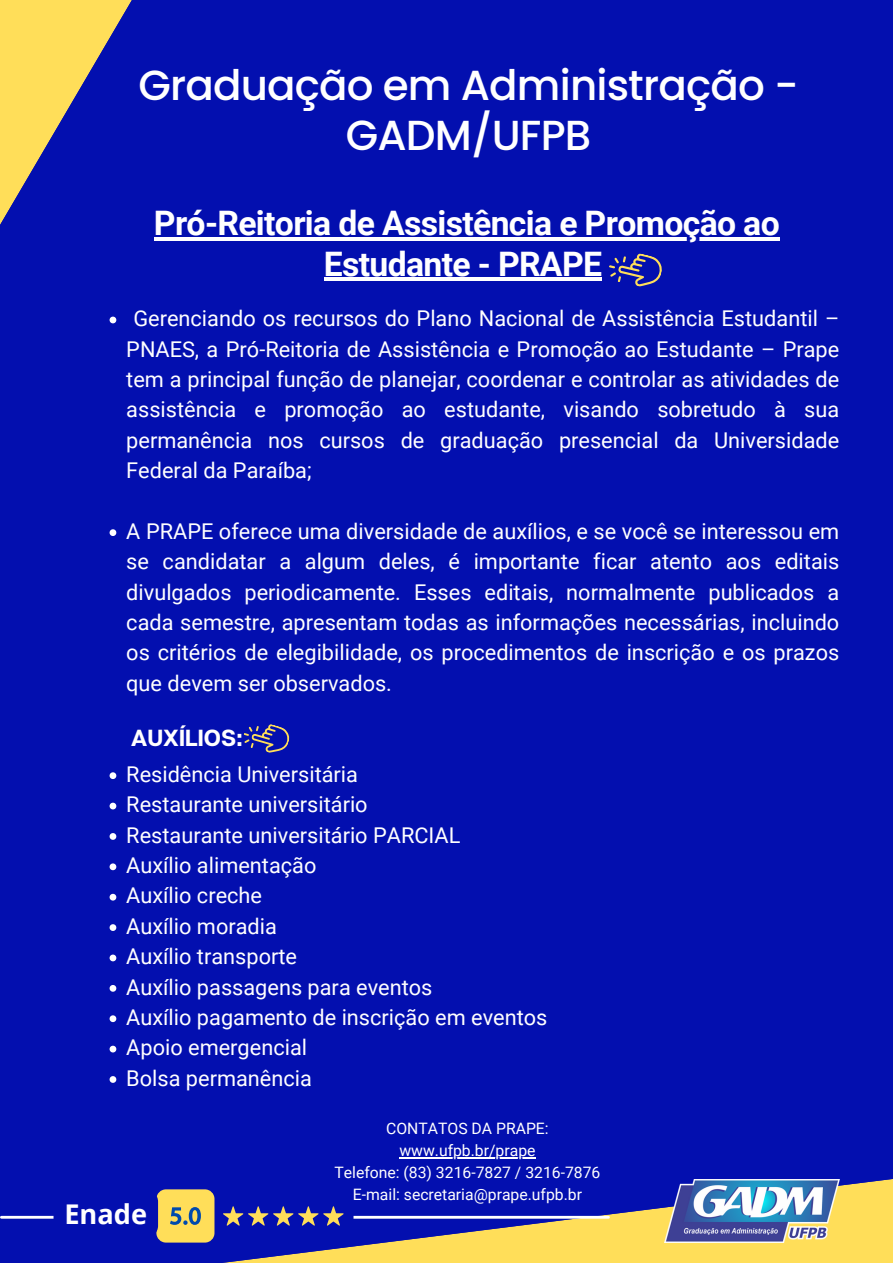
<style>
.page{position:relative;width:893px;height:1263px;background:#030faf}
.page>*{position:absolute;margin:0;border:0;box-sizing:border-box;transform-origin:0 0}
.t1{font:500 42px/50.1px "Poppins";letter-spacing:-.02em;color:#fff;text-align:center}
.t2{font:700 33.75px/40.5px "Roboto";letter-spacing:-.02em;color:#fff;text-align:center}
.t3{font:700 27.15px "Open Sans";color:#fff}
.t4{font:700 23.25px "Articulat CF";color:#fff}
.t5{font:21.75px/30.4px "Roboto";color:#fff;text-align:justify}
.t6{font:15.75px "Roboto";color:#fff}
</style>
<div class="page">
<svg style="left:156px;top:1157px;width:737px;height:106px"></svg>
<svg style="left:0;top:0;width:132px;height:225px"></svg>
<img style="left:665px;top:1180px;width:174px;height:63px">
<hr style="left:1px;top:1216px;width:607px;height:3px;background:#fff">
<div style="left:145px;top:1197px;width:208px;height:38px;background:#030faf;border-radius:10px"></div>
<div style="left:156px;top:1189px;width:58px;height:53px;background:#ffde59;border-radius:10px"></div>
<svg style="left:223px;top:1206px;width:121px;height:20px"></svg>
<svg style="left:170px;top:1207px;width:31px;height:18px"></svg>
<hr style="left:154px;top:237px;width:625px;height:4px;background:#fff">
<hr style="left:324px;top:278px;width:277px;height:3px;background:#fff">
<svg style="left:110px;top:317px;width:6px;height:6px"></svg>
<svg style="left:110px;top:529px;width:6px;height:7px"></svg>
<svg style="left:110px;top:772px;width:6px;height:7px"></svg>
<svg style="left:110px;top:803px;width:6px;height:6px"></svg>
<svg style="left:110px;top:833px;width:6px;height:7px"></svg>
<svg style="left:110px;top:863px;width:6px;height:7px"></svg>
<svg style="left:110px;top:894px;width:6px;height:6px"></svg>
<svg style="left:110px;top:924px;width:6px;height:7px"></svg>
<svg style="left:110px;top:954px;width:6px;height:7px"></svg>
<svg style="left:110px;top:985px;width:6px;height:7px"></svg>
<svg style="left:110px;top:1015px;width:6px;height:7px"></svg>
<svg style="left:110px;top:1046px;width:6px;height:6px"></svg>
<svg style="left:110px;top:1076px;width:6px;height:7px"></svg>
<svg style="left:609px;top:253px;width:53px;height:34px"></svg>
<svg style="left:244px;top:724px;width:46px;height:29px"></svg>
<div style="left:54px;top:1190px;width:104px;height:48px;background:#030faf;border-radius:12px"></div>
<hr style="left:399px;top:1157px;width:136px;height:1px;background:#fff">
<p class="t1" style="left:139px;top:60px;width:661px">Graduação em Administração -<br>GADM/UFPB</p>
<p class="t2" style="left:154px;top:203px;width:627px">Pró-Reitoria de Assistência e Promoção ao<br>Estudante - PRAPE</p>
<p class="t5" style="left:126px;top:304px;width:714px;text-indent:7px">Gerenciando os recursos do Plano Nacional de Assistência Estudantil – PNAES, a Pró-Reitoria de Assistência e Promoção ao Estudante – Prape tem a principal função de planejar, coordenar e controlar as atividades de assistência e promoção ao estudante, visando sobretudo à sua permanência nos cursos de graduação presencial da Universidade Federal da Paraíba;</p>
<p class="t5" style="left:126px;top:516px;width:714px">A PRAPE oferece uma diversidade de auxílios, e se você se interessou em se candidatar a algum deles, é importante ficar atento aos editais divulgados periodicamente. Esses editais, normalmente publicados a cada semestre, apresentam todas as informações necessárias, incluindo os critérios de elegibilidade, os procedimentos de inscrição e os prazos que devem ser observados.</p>
<p class="t4" style="left:131px;top:723px;width:114px">AUXÍLIOS:</p>
<p class="t5" style="left:126px;top:759px;width:423px;text-align:left">Residência Universitária<br>Restaurante universitário<br>Restaurante universitário PARCIAL<br>Auxílio alimentação<br>Auxílio creche<br>Auxílio moradia<br>Auxílio transporte<br>Auxílio passagens para eventos<br>Auxílio pagamento de inscrição em eventos<br>Apoio emergencial<br>Bolsa permanência</p>
<p class="t3" style="left:64px;top:1195px;width:84px">Enade</p>
<h4 class="t6" style="left:386px;top:1120px;width:164px">CONTATOS DA PRAPE:</h4>
<p class="t6" style="left:399px;top:1142px;width:138px">www.ufpb.br/prape</p>
<p class="t6" style="left:334px;top:1164px;width:267px">Telefone: (83) 3216-7827 / 3216-7876</p>
<p class="t6" style="left:353px;top:1185px;width:231px">E-mail: secretaria@prape.ufpb.br</p>
</div>
